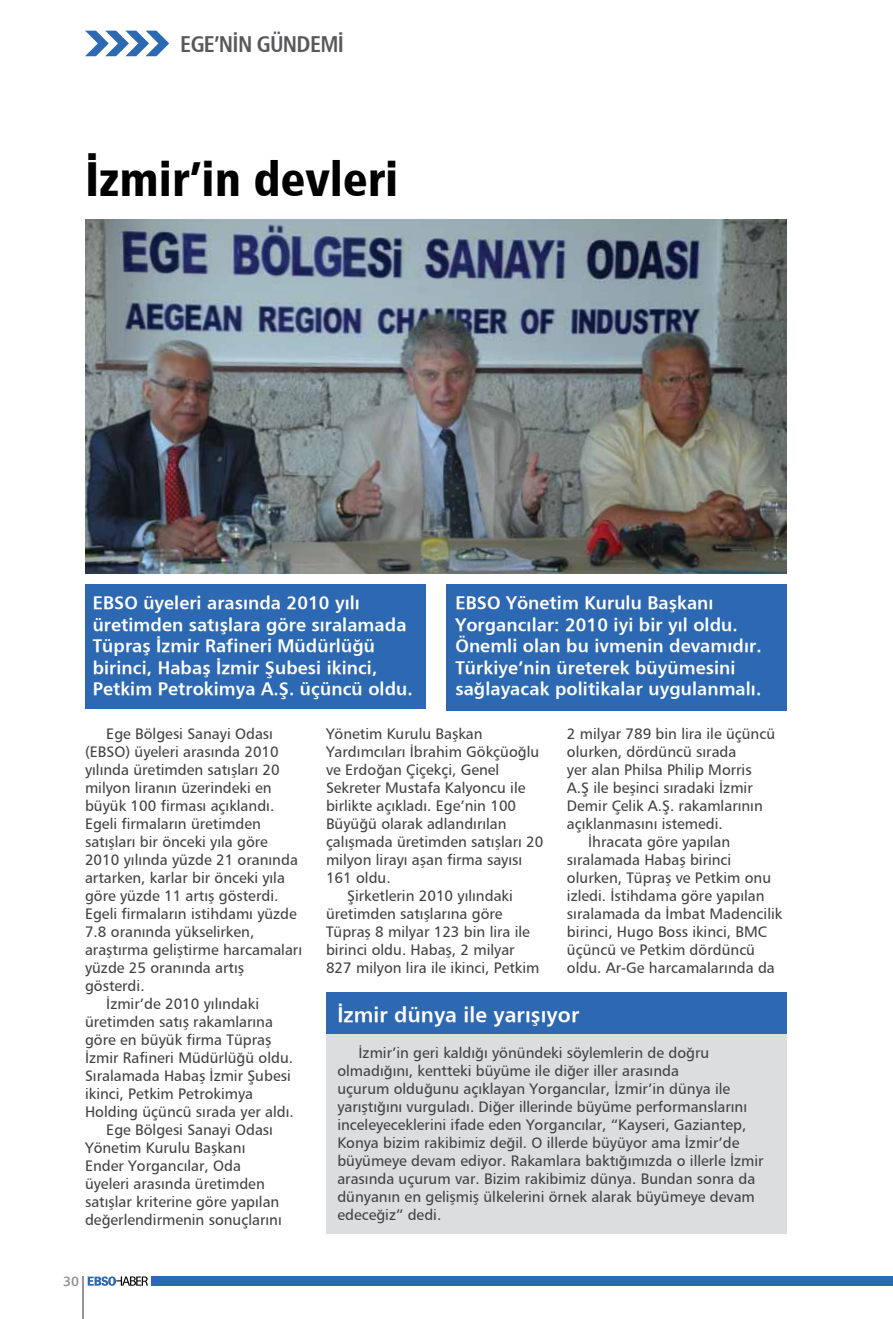
<style>
.page{position:relative;width:893px;height:1319px;background:#fff}
.page>*{position:absolute;margin:0;border:0;box-sizing:border-box;transform-origin:0 0}
.t1{font:900 condensed 48px "Frutiger";color:#000}
.t2{font:700 condensed 22.5px "Frutiger";letter-spacing:-.03em;color:#58595b}
.t3{font:700 21px "Frutiger";letter-spacing:.005em;color:#fff}
.t4{font:700 18px/21.6px "Frutiger";letter-spacing:.005em;color:#fff}
.t5{font:15px/18px "Frutiger Roman";color:#414042}
.t6{font:700 13.5px "Frutiger";color:#939598}
</style>
<div class="page">
<svg style="left:88px;top:1276px;width:60px;height:9px"></svg>
<div style="left:151px;top:1276px;width:742px;height:9px;background:#2d68b2"></div>
<hr style="left:83px;top:1276px;width:1px;height:42px;background:#939598">
<svg style="left:85px;top:31px;width:84px;height:25px"></svg>
<div style="left:85px;top:584px;width:340px;height:124px;background:#2d68b2"></div>
<div style="left:446px;top:584px;width:341px;height:127px;background:#2d68b2"></div>
<img style="left:85px;top:220px;width:702px;height:353px">
<div style="left:326px;top:1032px;width:461px;height:201px;background:#dcddde"></div>
<div style="left:326px;top:992px;width:461px;height:41px;background:#2d68b2"></div>
<h2 class="t2" style="left:180px;top:30px;width:165px">EGE’NİN GÜNDEMİ</h2>
<h1 class="t1" style="left:85px;top:149px;width:315px">İzmir’in devleri</h1>
<p class="t4" style="left:93px;top:591px;width:322px">EBSO üyeleri arasında 2010 yılı üretimden satışlara göre sıralamada Tüpraş İzmir Rafineri Müdürlüğü birinci, Habaş İzmir Şubesi ikinci, Petkim Petrokimya A.Ş. üçüncü oldu.</p>
<p class="t4" style="left:455px;top:591px;width:308px">EBSO Yönetim Kurulu Başkanı Yorgancılar: 2010 iyi bir yıl oldu.<br>Önemli olan bu ivmenin devamıdır.<br>Türkiye’nin üreterek büyümesini sağlayacak politikalar uygulanmalı.</p>
<p class="t5" style="left:106px;top:724px;width:168px">Ege Bölgesi Sanayi Odası</p>
<p class="t5" style="left:85px;top:742px;width:195px">(EBSO) üyeleri arasında 2010</p>
<p class="t5" style="left:85px;top:760px;width:196px">yılında üretimden satışları 20</p>
<p class="t5" style="left:85px;top:778px;width:188px">milyon liranın üzerindeki en</p>
<p class="t5" style="left:85px;top:796px;width:191px">büyük 100 firması açıklandı.</p>
<p class="t5" style="left:85px;top:814px;width:177px">Egeli firmaların üretimden</p>
<p class="t5" style="left:85px;top:832px;width:184px">satışları bir önceki yıla göre</p>
<p class="t5" style="left:85px;top:850px;width:214px">2010 yılında yüzde 21 oranında</p>
<p class="t5" style="left:85px;top:868px;width:201px">artarken, karlar bir önceki yıla</p>
<p class="t5" style="left:85px;top:886px;width:195px">göre yüzde 11 artış gösterdi.</p>
<p class="t5" style="left:85px;top:904px;width:213px">Egeli firmaların istihdamı yüzde</p>
<p class="t5" style="left:85px;top:922px;width:171px">7.8 oranında yükselirken,</p>
<p class="t5" style="left:85px;top:940px;width:219px">araştırma geliştirme harcamaları</p>
<p class="t5" style="left:85px;top:958px;width:160px">yüzde 25 oranında artış</p>
<p class="t5" style="left:85px;top:976px;width:61px">gösterdi.</p>
<p class="t5" style="left:106px;top:994px;width:154px">İzmir’de 2010 yılındaki</p>
<p class="t5" style="left:85px;top:1012px;width:189px">üretimden satış rakamlarına</p>
<p class="t5" style="left:85px;top:1030px;width:188px">göre en büyük firma Tüpraş</p>
<p class="t5" style="left:85px;top:1048px;width:210px">İzmir Rafineri Müdürlüğü oldu.</p>
<p class="t5" style="left:85px;top:1066px;width:207px">Sıralamada Habaş İzmir Şubesi</p>
<p class="t5" style="left:85px;top:1084px;width:170px">ikinci, Petkim Petrokimya</p>
<p class="t5" style="left:85px;top:1102px;width:210px">Holding üçüncü sırada yer aldı.</p>
<p class="t5" style="left:106px;top:1120px;width:168px">Ege Bölgesi Sanayi Odası</p>
<p class="t5" style="left:85px;top:1138px;width:162px">Yönetim Kurulu Başkanı</p>
<p class="t5" style="left:85px;top:1156px;width:157px">Ender Yorgancılar, Oda</p>
<p class="t5" style="left:85px;top:1174px;width:181px">üyeleri arasında üretimden</p>
<p class="t5" style="left:85px;top:1192px;width:196px">satışlar kriterine göre yapılan</p>
<p class="t5" style="left:85px;top:1210px;width:198px">değerlendirmenin sonuçlarını</p>
<p class="t6" style="left:63px;top:1272px;width:18px">30</p>
<p class="t5" style="left:326px;top:724px;width:158px">Yönetim Kurulu Başkan</p>
<p class="t5" style="left:326px;top:742px;width:215px">Yardımcıları İbrahim Gökçüoğlu</p>
<p class="t5" style="left:326px;top:760px;width:175px">ve Erdoğan Çiçekçi, Genel</p>
<p class="t5" style="left:326px;top:778px;width:201px">Sekreter Mustafa Kalyoncu ile</p>
<p class="t5" style="left:326px;top:796px;width:192px">birlikte açıkladı. Ege’nin 100</p>
<p class="t5" style="left:326px;top:814px;width:182px">Büyüğü olarak adlandırılan</p>
<p class="t5" style="left:326px;top:832px;width:219px">çalışmada üretimden satışları 20</p>
<p class="t5" style="left:326px;top:850px;width:198px">milyon lirayı aşan firma sayısı</p>
<p class="t5" style="left:326px;top:868px;width:66px">161 oldu.</p>
<p class="t5" style="left:347px;top:886px;width:167px">Şirketlerin 2010 yılındaki</p>
<p class="t5" style="left:326px;top:904px;width:178px">üretimden satışlarına göre</p>
<p class="t5" style="left:326px;top:922px;width:205px">Tüpraş 8 milyar 123 bin lira ile</p>
<p class="t5" style="left:326px;top:940px;width:190px">birinci oldu. Habaş, 2 milyar</p>
<p class="t5" style="left:326px;top:958px;width:215px">827 milyon lira ile ikinci, Petkim</p>
<p class="t5" style="left:567px;top:724px;width:210px">2 milyar 789 bin lira ile üçüncü</p>
<p class="t5" style="left:567px;top:742px;width:171px">olurken, dördüncü sırada</p>
<p class="t5" style="left:567px;top:760px;width:186px">yer alan Philsa Philip Morris</p>
<p class="t5" style="left:567px;top:778px;width:187px">A.Ş ile beşinci sıradaki İzmir</p>
<p class="t5" style="left:567px;top:796px;width:197px">Demir Çelik A.Ş. rakamlarının</p>
<p class="t5" style="left:567px;top:814px;width:157px">açıklanmasını istemedi.</p>
<p class="t5" style="left:588px;top:832px;width:144px">İhracata göre yapılan</p>
<p class="t5" style="left:567px;top:850px;width:166px">sıralamada Habaş birinci</p>
<p class="t5" style="left:567px;top:868px;width:206px">olurken, Tüpraş ve Petkim onu</p>
<p class="t5" style="left:567px;top:886px;width:199px">izledi. İstihdama göre yapılan</p>
<p class="t5" style="left:567px;top:904px;width:217px">sıralamada da İmbat Madencilik</p>
<p class="t5" style="left:567px;top:922px;width:202px">birinci, Hugo Boss ikinci, BMC</p>
<p class="t5" style="left:567px;top:940px;width:190px">üçüncü ve Petkim dördüncü</p>
<p class="t5" style="left:567px;top:958px;width:209px">oldu. Ar-Ge harcamalarında da</p>
<h3 class="t3" style="left:337px;top:1000px;width:243px">İzmir dünya ile yarışıyor</h3>
<p class="t5" style="left:337px;top:1043px;width:428px;text-indent:21px">İzmir’in geri kaldığı yönündeki söylemlerin de doğru olmadığını, kentteki büyüme ile diğer iller arasında<br>uçurum olduğunu açıklayan Yorgancılar, İzmir’in dünya ile yarıştığını vurguladı. Diğer illerinde büyüme performanslarını inceleyeceklerini ifade eden Yorgancılar, “Kayseri, Gaziantep, Konya bizim rakibimiz değil. O illerde büyüyor ama İzmir’de büyümeye devam ediyor. Rakamlara baktığımızda o illerle İzmir arasında uçurum var. Bizim rakibimiz dünya. Bundan sonra da dünyanın en gelişmiş ülkelerini örnek alarak büyümeye devam edeceğiz” dedi.</p>
</div>
